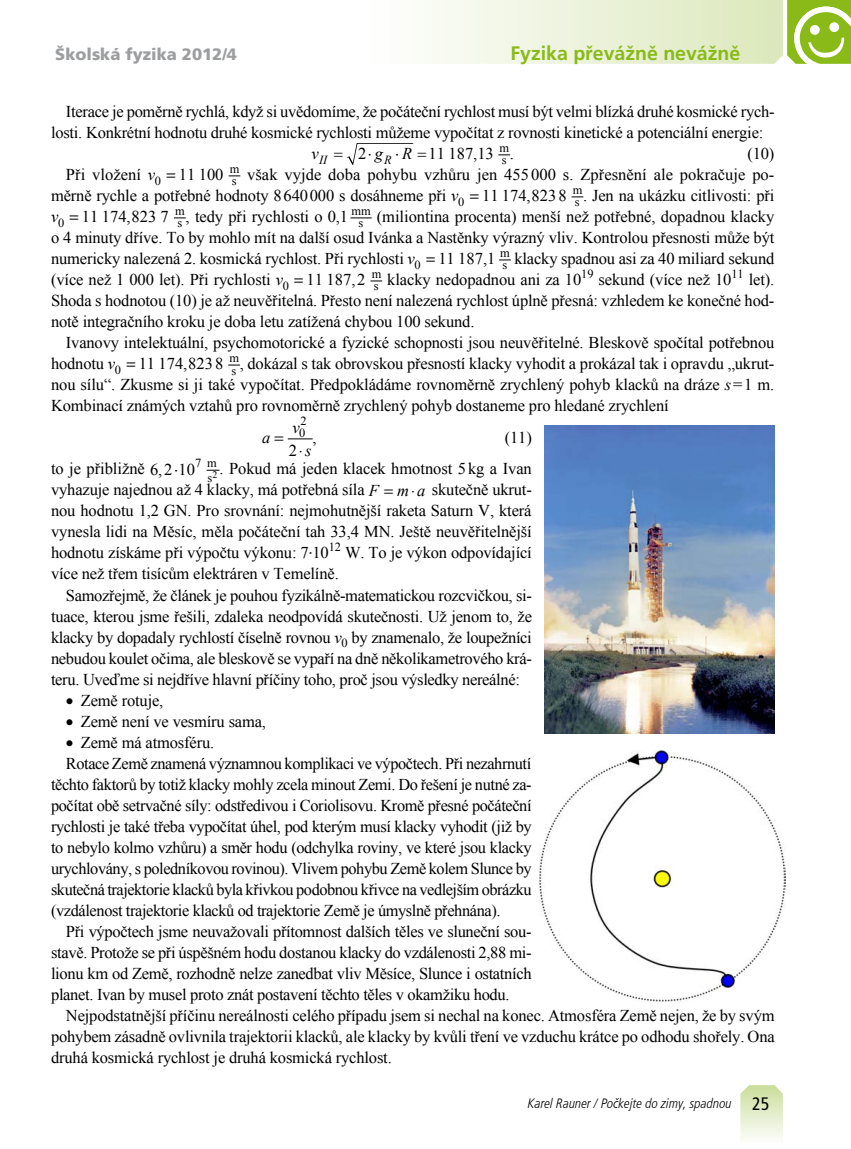
<style>
.page{position:relative;width:851px;height:1149px;background:#fff}
.page>*{position:absolute;margin:0;border:0;box-sizing:border-box;transform-origin:0 0}
.t1{font:700 19.5px "Frutiger LT Com";color:#89ba17}
.t2{font:condensed 18px "Frutiger LT Com";color:#000}
.t3{font:16.5px/21px "Times New Roman";letter-spacing:-.015em;color:#000;text-align:justify}
.t4{font:16.5px/21px "Times New Roman";letter-spacing:.005em;color:#000}
.t5{font:900 16.5px "Frutiger LT Com";color:#9c9d9f}
.t6{font:italic 16.5px/23.2px "Times New Roman";color:#000}
.t7{font:italic 300 condensed 13.5px "Frutiger LT Com";color:#000}
.t8{font:12.3px/12.5px "Times New Roman";color:#000}
.t9{font:italic 12.3px "Times New Roman";color:#000}
.s1{font-style:italic}
.s2{font-style:normal}
.s3{font-family:"Frutiger LT Com";font-weight:300;font-style:italic;font-stretch:condensed}
</style>
<div class="page">
<svg style="left:428px;top:0;width:422px;height:64px;background:#e0ecc4"></svg>
<svg style="left:740px;top:1085px;width:42px;height:54px;background:#e3edcb"></svg>
<svg style="left:498px;top:154px;width:12px;height:1px"></svg>
<svg style="left:228px;top:175px;width:12px;height:1px"></svg>
<svg style="left:571px;top:196px;width:12px;height:1px"></svg>
<svg style="left:174px;top:217px;width:12px;height:1px"></svg>
<svg style="left:350px;top:217px;width:21px;height:1px"></svg>
<svg style="left:499px;top:259px;width:12px;height:1px"></svg>
<svg style="left:370px;top:280px;width:12px;height:1px"></svg>
<svg style="left:228px;top:364px;width:12px;height:1px"></svg>
<svg style="left:206px;top:469px;width:13px;height:1px"></svg>
<img style="left:544px;top:425px;width:230px;height:307px">
<img style="left:539px;top:750px;width:246px;height:251px">
<svg style="left:347px;top:143px;width:67px;height:22px"></svg>
<svg style="left:287px;top:438px;width:25px;height:2px"></svg>
<p class="t5" style="left:55px;top:44px;width:183px">Školská fyzika 2012/4</p>
<p class="t1" style="left:510px;top:41px;width:231px">Fyzika převážně nevážně</p>
<p class="t3" style="left:51px;top:101px;width:725px;text-indent:15px">Iterace je poměrně rychlá, když si uvědomíme, že počáteční rychlost musí být velmi blízká druhé kosmické rych&shy;losti. Konkrétní hodnotu druhé kosmické rychlosti můžeme vypočítat z rovnosti kinetické a potenciální energie:</p>
<p class="t6" style="left:311px;top:142px;width:9px">v</p>
<p class="t3" style="left:358px;top:143px;width:27px">⋅2 <span class="s1">g</span></p>
<p class="t9" style="left:384px;top:151px;width:29px">R⋅<sup>R</sup></p>
<p class="t3" style="left:473px;top:143px;width:6px">,</p>
<p class="t8" style="left:499px;top:141px;width:16px">m s <sup>.</sup></p>
<p class="t3" style="left:747px;top:143px;width:28px">(10)</p>
<p class="t9" style="left:319px;top:151px;width:10px">II</p>
<p class="t3" style="left:428px;top:143px;width:67px">11 187 13</p>
<p class="t4" style="left:66px;top:164px;width:175px">Při vložení <span class="s1">v</span><sub>0</sub> 11 100 <sup>m</sup></p>
<p class="t4" style="left:51px;top:164px;width:724px;text-indent:181px"><sub>s</sub> však vyjde doba pohybu vzhůru jen 455 000 s. Zpřesnění ale pokračuje po&shy;měrně rychle a potřebné hodnoty 8640000 s dosáhneme při <span class="s1">v</span><sub>0</sub> 11 174 823 8</p>
<p class="t8" style="left:572px;top:183px;width:11px">m</p>
<p class="t3" style="left:575px;top:185px;width:201px"><sub>s</sub> . Jen na ukázku citlivosti: při</p>
<p class="t3" style="left:526px;top:185px;width:6px">,</p>
<p class="t8" style="left:175px;top:204px;width:11px">m</p>
<p class="t3" style="left:177px;top:206px;width:195px"><sub>s</sub> , tedy při rychlosti o 0 1, <sup>mm</sup></p>
<p class="t3" style="left:51px;top:206px;width:724px;text-indent:307px"><sub>s</sub> (miliontina procenta) menší než potřebné, dopadnou klacky o 4 minuty dříve. To by mohlo mít na další osud Ivánka a Nastěnky výrazný vliv. Kontrolou přesnosti může být numericky nalezená 2. kosmická rychlost. Při rychlosti <span class="s1">v</span><sub>0</sub> 11 187 1, <sup>m</sup></p>
<p class="t3" style="left:51px;top:206px;width:119px"><span class="s1">v</span><sub>0</sub> 11 174 823 7</p>
<p class="t3" style="left:126px;top:206px;width:6px">,</p>
<p class="t3" style="left:502px;top:248px;width:273px"><sub>s</sub> klacky spadnou asi za 40 miliard sekund</p>
<p class="t3" style="left:374px;top:269px;width:209px"><sub>s</sub> klacky nedopadnou ani za 10</p>
<p class="t8" style="left:581px;top:267px;width:14px">19</p>
<p class="t3" style="left:598px;top:269px;width:134px">sekund (více než 10</p>
<p class="t8" style="left:731px;top:267px;width:14px">11</p>
<p class="t3" style="left:51px;top:269px;width:332px">(více než 1 000 let). Při rychlosti <span class="s1">v</span><sub>0</sub> 11 187 2, <sup>m</sup></p>
<p class="t3" style="left:51px;top:269px;width:724px;text-indent:697px">let).<br>Shoda s hodnotou (10) je až neuvěřitelná. Přesto není nalezená rychlost úplně přesná: vzhledem ke konečné hod&shy;notě integračního kroku je doba letu zatížená chybou 100 sekund.</p>
<p class="t3" style="left:51px;top:332px;width:724px;text-indent:15px">Ivanovy intelektuální, psychomotorické a fyzické schopnosti jsou neuvěřitelné. Bleskově spočítal potřebnou hodnotu <span class="s1">v</span><sub>0</sub> 11 174 823 8</p>
<p class="t8" style="left:229px;top:351px;width:11px">m</p>
<p class="t3" style="left:51px;top:353px;width:724px;text-indent:180px"><sub>s</sub> , dokázal s tak obrovskou přesností klacky vyhodit a prokázal tak i opravdu „ukrut&shy;nou sílu“. Zkusme si ji také vypočítat. Předpokládáme rovnoměrně zrychlený pohyb klacků na dráze <span class="s1">s</span>=1 m.<br>Kombinací známých vztahů pro rovnoměrně zrychlený pohyb dostaneme pro hledané zrychlení</p>
<p class="t6" style="left:262px;top:425px;width:10px">a</p>
<p class="t6" style="left:289px;top:415px;width:24px">v<br><span class="s2">2</span> s⋅</p>
<p class="t3" style="left:183px;top:353px;width:6px">,</p>
<p class="t8" style="left:300px;top:414px;width:8px">2</p>
<p class="t8" style="left:299px;top:426px;width:8px">0</p>
<p class="t3" style="left:51px;top:421px;width:482px;line-height:31.5px;text-align:right">(11)<br>to je přibližně 6 2 10<sup>7</sup> <sub>s</sub><sub>2</sub> . Pokud má jeden klacek hmotnost 5kg a Ivan</p>
<p class="t3" style="left:312px;top:426px;width:6px">,</p>
<p class="t8" style="left:207px;top:456px;width:11px">m</p>
<p class="t3" style="left:51px;top:479px;width:482px">vyhazuje najednou až 4 klacky, má potřebná síla <span class="s1">F m</span>⋅ <span class="s1">a</span> skutečně ukrut&shy;nou hodnotu 1,2 GN. Pro srovnání: nejmohutnější raketa Saturn V, která vynesla lidi na Měsíc, měla počáteční tah 33,4 MN. Ještě neuvěřitelnější hodnotu získáme při výpočtu výkonu: 7<span class="s3">·</span>10</p>
<p class="t3" style="left:158px;top:458px;width:21px">, ⋅</p>
<p class="t8" style="left:329px;top:540px;width:14px">12</p>
<p class="t3" style="left:345px;top:542px;width:188px">W. To je výkon odpovídající</p>
<p class="t3" style="left:51px;top:563px;width:289px">více než třem tisícům elektráren v Temelíně.</p>
<p class="t3" style="left:66px;top:584px;width:467px">Samozřejmě, že článek je pouhou fyzikálně-matematickou rozcvičkou, si-</p>
<p class="t3" style="left:51px;top:605px;width:482px">tuace, kterou jsme řešili, zdaleka neodpovídá skutečnosti. Už jenom to, že</p>
<p class="t3" style="left:51px;top:626px;width:482px">klacky by dopadaly rychlostí číselně rovnou <span class="s1">v</span><sub>0</sub> by znamenalo, že loupežníci</p>
<p class="t3" style="left:51px;top:647px;width:482px">nebudou koulet očima, ale bleskově se vypaří na dně několikametrového krá-</p>
<p class="t3" style="left:51px;top:668px;width:470px">teru. Uveďme si nejdříve hlavní příčiny toho, proč jsou výsledky nereálné:</p>
<p class="t3" style="left:66px;top:689px;width:99px">• Země rotuje,</p>
<p class="t3" style="left:66px;top:710px;width:202px">• Země není ve vesmíru sama,</p>
<p class="t3" style="left:66px;top:731px;width:150px">• Země má atmosféru.</p>
<p class="t3" style="left:66px;top:752px;width:467px">Rotace Země znamená významnou komplikaci ve výpočtech. Při nezahrnutí</p>
<p class="t3" style="left:51px;top:773px;width:482px">těchto faktorů by totiž klacky mohly zcela minout Zemi. Do řešení je nutné za-</p>
<p class="t3" style="left:51px;top:794px;width:482px">počítat obě setrvačné síly: odstředivou i Coriolisovu. Kromě přesné počáteční</p>
<p class="t3" style="left:51px;top:815px;width:482px">rychlosti je také třeba vypočítat úhel, pod kterým musí klacky vyhodit (již by</p>
<p class="t3" style="left:51px;top:836px;width:482px">to nebylo kolmo vzhůru) a směr hodu (odchylka roviny, ve které jsou klacky</p>
<p class="t3" style="left:51px;top:857px;width:482px">urychlovány, s poledníkovou rovinou). Vlivem pohybu Země kolem Slunce by</p>
<p class="t3" style="left:51px;top:878px;width:482px">skutečná trajektorie klacků byla křivkou podobnou křivce na vedlejším obrázku</p>
<p class="t3" style="left:51px;top:899px;width:451px">(vzdálenost trajektorie klacků od trajektorie Země je úmyslně přehnána).</p>
<p class="t3" style="left:66px;top:920px;width:467px">Při výpočtech jsme neuvažovali přítomnost dalších těles ve sluneční sou-</p>
<p class="t3" style="left:51px;top:941px;width:482px">stavě. Protože se při úspěšném hodu dostanou klacky do vzdálenosti 2,88 mi-</p>
<p class="t3" style="left:51px;top:962px;width:482px">lionu km od Země, rozhodně nelze zanedbat vliv Měsíce, Slunce i ostatních</p>
<p class="t3" style="left:51px;top:983px;width:460px">planet. Ivan by musel proto znát postavení těchto těles v okamžiku hodu.</p>
<p class="t3" style="left:66px;top:1004px;width:710px">Nejpodstatnější příčinu nereálnosti celého případu jsem si nechal na konec. Atmosféra Země nejen, že by svým</p>
<p class="t3" style="left:51px;top:1025px;width:725px">pohybem zásadně ovlivnila trajektorii klacků, ale klacky by kvůli tření ve vzduchu krátce po odhodu shořely. Ona</p>
<p class="t3" style="left:51px;top:1046px;width:342px">druhá kosmická rychlost je druhá kosmická rychlost.</p>
<p class="t7" style="left:528px;top:1095px;width:205px">Karel Rauner / Počkejte do zimy, spadnou</p>
<p class="t2" style="left:752px;top:1093px;width:19px">25</p>
</div>
